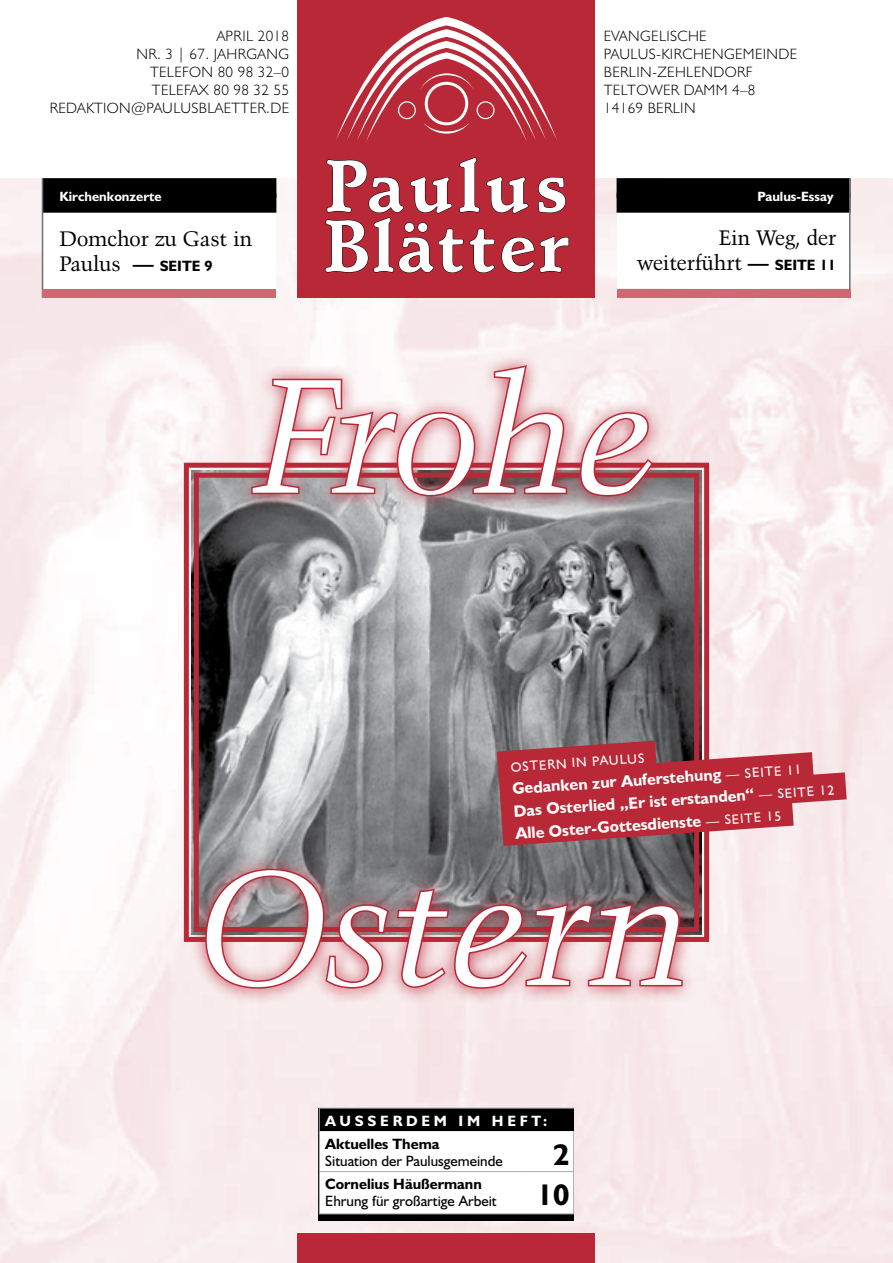
<style>
.page{position:relative;width:893px;height:1263px;background:#fff}
.page>*{position:absolute;margin:0;border:0;box-sizing:border-box;transform-origin:0 0}
.t1{font:italic 162px "Kuenstler 480 BT";color:#fff}
.t2{font:700 72px/60px "Schneidler BT";letter-spacing:.03em;color:#fff}
.t3{font:700 30px "Humanist 521 BT";color:#000}
.t4{font:21px/25.2px "Kuenstler 480 BT";color:#000}
.t5{font:700 16.5px/22.5px "Humanist 521 BT";color:#fff}
.t6{font:300 15px/18px "Humanist 521 BT";letter-spacing:.025em;color:#000;text-align:right}
.t7{font:15px "Humanist 521 BT";color:#000}
.t8{font:700 15px "Humanist 521 BT";color:#000}
.t9{font:700 15px "Humanist 521 BT";letter-spacing:.25em;color:#fff}
.t10{font:700 13.5px "Humanist 521 BT";color:#fff}
.t11{font:13.5px "Humanist 521 BT";color:#fff}
.s1{font-weight:700}
.s2{font-family:"Humanist 521 BT";font-weight:700;font-size:15px}
.s3{font-weight:400;font-size:13.5px}
</style>
<div class="page">
<img style="left:0;top:178px;width:893px;height:1085px">
<div style="left:298px;top:0;width:297px;height:298px;background:#b82837"></div>
<svg style="left:325px;top:157px;width:244px;height:116px"></svg>
<svg style="left:336px;top:17px;width:221px;height:124px"></svg>
<div style="left:43px;top:183px;width:233px;height:113px;background:#fff"></div>
<div style="left:43px;top:178px;width:233px;height:20px;background:#000"></div>
<div style="left:43px;top:193px;width:233px;height:20px;background:#000"></div>
<div style="left:617px;top:183px;width:233px;height:105px;background:#fff"></div>
<div style="left:617px;top:178px;width:233px;height:20px;background:#000"></div>
<div style="left:617px;top:193px;width:233px;height:20px;background:#000"></div>
<hr style="left:42px;top:178px;width:1px;height:120px;background:#6d6e71">
<hr style="left:849px;top:178px;width:1px;height:118px;background:#6d6e71">
<div style="left:43px;top:289px;width:233px;height:9px;background:#cd6973"></div>
<div style="left:617px;top:289px;width:233px;height:9px;background:#cd6973"></div>
<svg style="left:181px;top:460px;width:531px;height:484px;background:#90888b"></svg>
<div style="left:190px;top:854px;width:508px;height:150px;background:#b82837;opacity:.85"></div>
<svg style="left:204px;top:867px;width:480px;height:123px;background:#b07a80"></svg>
<div style="left:236px;top:351px;width:430px;height:161px;background:#b82837;opacity:.85"></div>
<svg style="left:250px;top:363px;width:319px;height:135px;background:#d9a1a7"></svg>
<svg style="left:578px;top:411px;width:77px;height:87px;background:#c77c84"></svg>
<svg style="left:469px;top:725px;width:406px;height:136px;background:#b76d75"></svg>
<div style="left:298px;top:1233px;width:297px;height:30px;background:#b82837"></div>
<svg style="left:319px;top:1214px;width:255px;height:7px;background:#0a0a0a"></svg>
<svg style="left:319px;top:1108px;width:255px;height:105px"></svg>
<hr style="left:525px;top:1108px;width:49px;height:1px;background:#a7a9ac">
<hr style="left:320px;top:1131px;width:205px;height:1px;background:#fff">
<hr style="left:525px;top:1131px;width:49px;height:1px;background:#fff">
<hr style="left:319px;top:1131px;width:1px;height:40px;background:#a7a9ac">
<hr style="left:319px;top:1171px;width:206px;height:1px;background:#a7a9ac">
<hr style="left:319px;top:1172px;width:1px;height:41px;background:#a7a9ac">
<hr style="left:525px;top:1171px;width:49px;height:1px;background:#a7a9ac">
<hr style="left:319px;top:1213px;width:206px;height:1px;background:#a7a9ac">
<hr style="left:525px;top:1213px;width:49px;height:1px;background:#a7a9ac">
<p class="t6" style="left:50px;top:27px;width:241px">APRIL 2018<br>NR. 3 | 67. JAHRGANG<br>TELEFON 80 98 32–0<br>TELEFAX 80 98 32 55<br>REDAKTION@PAULUSBLAETTER.DE</p>
<p class="t10" style="left:60px;top:188px;width:104px">Kirchenkonzerte</p>
<h3 class="t4" style="left:60px;top:226px;width:194px">Domchor zu Gast in<br>Paulus <span class="s1">—</span> <span class="s2">SEITE 9</span></h3>
<h2 class="t2" style="left:323px;top:157px;width:248px">Paulus<br>Blätter</h2>
<p class="t6" style="left:604px;top:27px;width:195px;text-align:left">EVANGELISCHE<br>PAULUS-KIRCHENGEMEINDE<br>BERLIN-ZEHLENDORF<br>TELTOWER DAMM 4–8<br>14169 BERLIN</p>
<p class="t10" style="left:757px;top:188px;width:77px">Paulus-Essay</p>
<h3 class="t4" style="left:637px;top:224px;width:200px;text-align:right">Ein Weg, der weiterführt <span class="s1">—</span> <span class="s2">SEITE 11</span></h3>
<h1 class="t1" style="left:256px;top:337px;width:404px">Frohe</h1>
<p class="t11" style="left:510px;top:759px;width:135px;rotate:-4deg">OSTERN IN PAULUS</p>
<p class="t5" style="left:511px;top:777px;width:323px;rotate:-4deg">Gedanken zur Auferstehung <span class="s3">— SEITE 11<br></span>Das Osterlied „Er ist erstanden“ <span class="s3">— SEITE 12<br></span>Alle Oster-Gottesdienste <span class="s3">— SEITE 15</span></p>
<h1 class="t1" style="left:200px;top:829px;width:495px">Ostern</h1>
<p class="t9" style="left:325px;top:1111px;width:224px">AUSSERDEM IM HEFT:</p>
<p class="t8" style="left:325px;top:1134px;width:116px">Aktuelles Thema</p>
<p class="t7" style="left:325px;top:1151px;width:179px">Situation der Paulusgemeinde</p>
<h3 class="t3" style="left:553px;top:1136px;width:18px">2</h3>
<p class="t8" style="left:325px;top:1174px;width:158px">Cornelius Häußermann</p>
<p class="t7" style="left:325px;top:1191px;width:173px">Ehrung für großartige Arbeit</p>
<h3 class="t3" style="left:537px;top:1176px;width:34px">10</h3>
</div>
